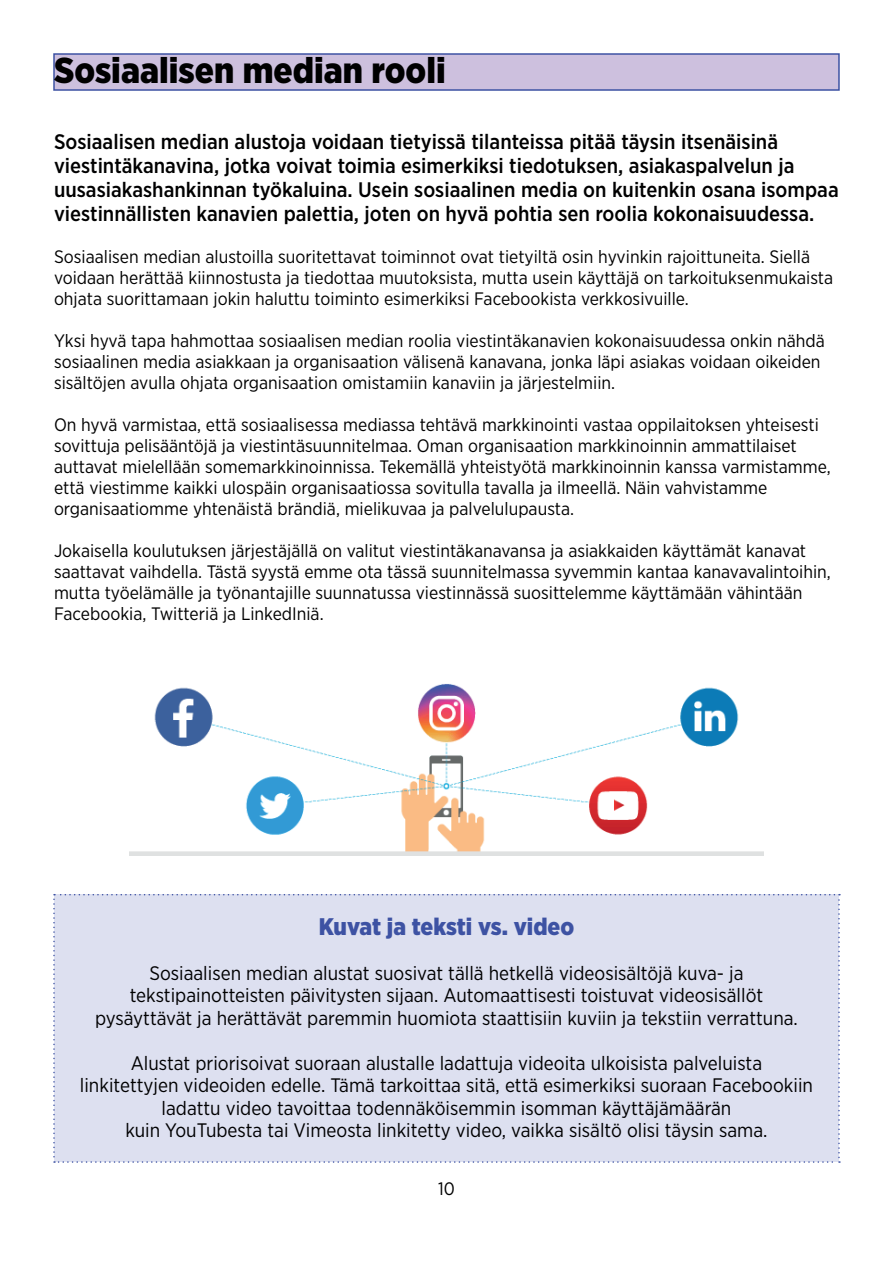
<style>
.page{position:relative;width:893px;height:1263px;background:#fff}
.page>*{position:absolute;margin:0;border:0;box-sizing:border-box;transform-origin:0 0}
.t1{font:900 36px "Gotham Narrow";color:#000001}
.t2{font:900 24px "Gotham Narrow";color:#3d52a3}
.t3{font:500 21px/24px "Gotham Narrow";color:#000001}
.t4{font:19.5px/22.5px "Gotham Narrow";color:#000001;text-align:center}
.t5{font:18px/21px "Gotham Narrow";color:#000001}
</style>
<div class="page">
<div style="left:53px;top:53px;width:787px;height:38px;background:#cdc0de;border:2px solid #3d52a3"></div>
<div style="left:53px;top:894px;width:787px;height:269px;background:#dde0f0"></div>
<img style="left:129px;top:684px;width:634px;height:171px">
<h1 class="t1" style="left:54px;top:46px;width:393px">Sosiaalisen median rooli</h1>
<p class="t3" style="left:54px;top:129px;width:786px">Sosiaalisen median alustoja voidaan tietyissä tilanteissa pitää täysin itsenäisinä viestintäkanavina, jotka voivat toimia esimerkiksi tiedotuksen, asiakaspalvelun ja uusasiakashankinnan työkaluina. Usein sosiaalinen media on kuitenkin osana isompaa viestinnällisten kanavien palettia, joten on hyvä pohtia sen roolia kokonaisuudessa.</p>
<p class="t5" style="left:54px;top:246px;width:781px">Sosiaalisen median alustoilla suoritettavat toiminnot ovat tietyiltä osin hyvinkin rajoittuneita. Siellä voidaan herättää kiinnostusta ja tiedottaa muutoksista, mutta usein käyttäjä on tarkoituksenmukaista ohjata suorittamaan jokin haluttu toiminto esimerkiksi Facebookista verkkosivuille.</p>
<p class="t5" style="left:54px;top:330px;width:772px">Yksi hyvä tapa hahmottaa sosiaalisen median roolia viestintäkanavien kokonaisuudessa onkin nähdä sosiaalinen media asiakkaan ja organisaation välisenä kanavana, jonka läpi asiakas voidaan oikeiden sisältöjen avulla ohjata organisaation omistamiin kanaviin ja järjestelmiin.</p>
<p class="t5" style="left:54px;top:414px;width:778px">On hyvä varmistaa, että sosiaalisessa mediassa tehtävä markkinointi vastaa oppilaitoksen yhteisesti sovittuja pelisääntöjä ja viestintäsuunnitelmaa. Oman organisaation markkinoinnin ammattilaiset auttavat mielellään somemarkkinoinnissa. Tekemällä yhteistyötä markkinoinnin kanssa varmistamme, että viestimme kaikki ulospäin organisaatiossa sovitulla tavalla ja ilmeellä. Näin vahvistamme organisaatiomme yhtenäistä brändiä, mielikuvaa ja palvelulupausta.</p>
<p class="t5" style="left:54px;top:540px;width:778px">Jokaisella koulutuksen järjestäjällä on valitut viestintäkanavansa ja asiakkaiden käyttämät kanavat saattavat vaihdella. Tästä syystä emme ota tässä suunnitelmassa syvemmin kantaa kanavavalintoihin, mutta työelämälle ja työnantajille suunnatussa viestinnässä suosittelemme käyttämään vähintään Facebookia, Twitteriä ja LinkedIniä.</p>
<h2 class="t2" style="left:319px;top:911px;width:257px">Kuvat ja teksti vs. video</h2>
<p class="t4" style="left:95px;top:961px;width:704px">Sosiaalisen median alustat suosivat tällä hetkellä videosisältöjä kuva- ja tekstipainotteisten päivitysten sijaan. Automaattisesti toistuvat videosisällöt pysäyttävät ja herättävät paremmin huomiota staattisiin kuviin ja tekstiin verrattuna.</p>
<p class="t4" style="left:80px;top:1051px;width:735px">Alustat priorisoivat suoraan alustalle ladattuja videoita ulkoisista palveluista linkitettyjen videoiden edelle. Tämä tarkoittaa sitä, että esimerkiksi suoraan Facebookiin ladattu video tavoittaa todennäköisemmin isomman käyttäjämäärän<br>kuin YouTubesta tai Vimeosta linkitetty video, vaikka sisältö olisi täysin sama.</p>
<p class="t5" style="left:438px;top:1178px;width:18px">10</p>
</div>
